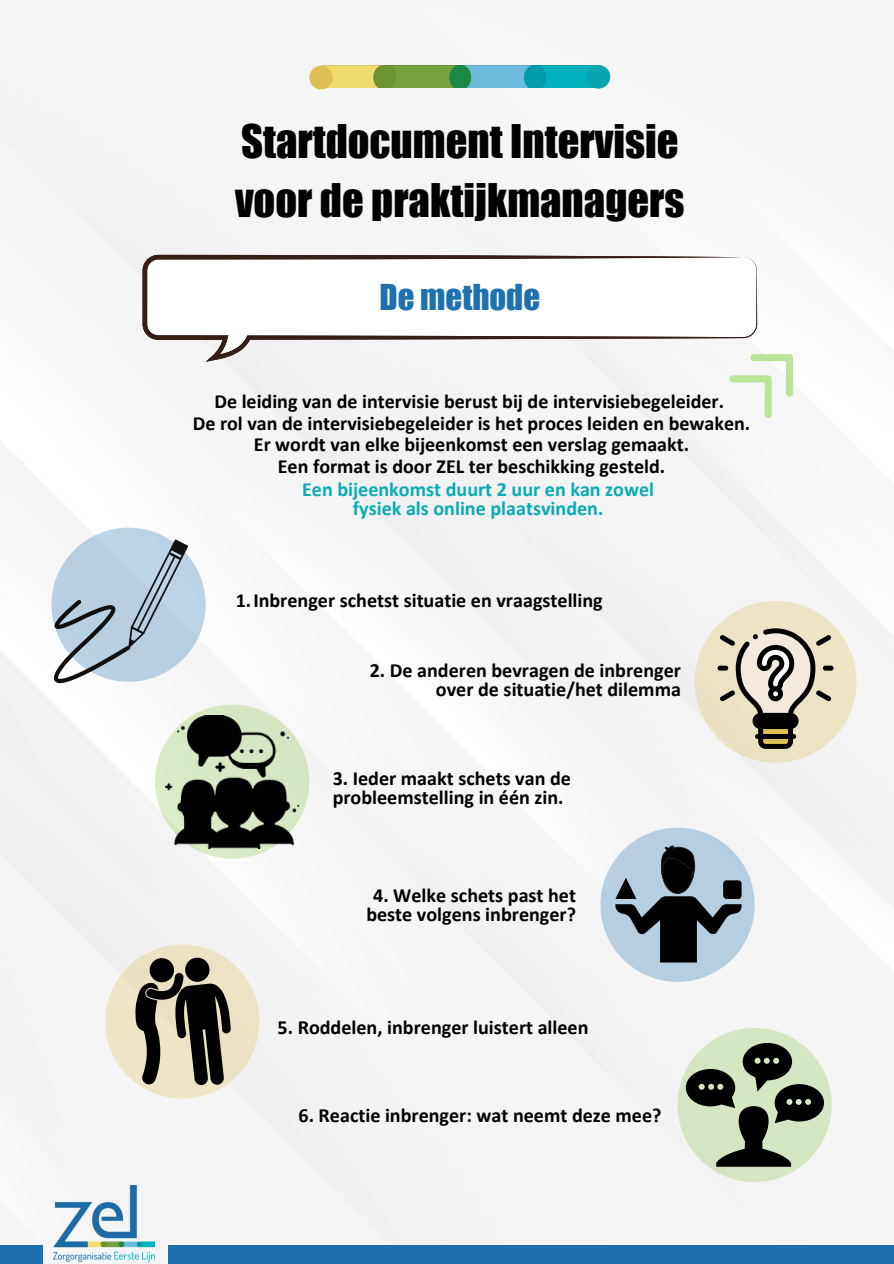
<style>
.page{position:relative;width:894px;height:1264px;background:#fff}
.page>*{position:absolute;margin:0;border:0;box-sizing:border-box;transform-origin:0 0}
.t1{font:42.6px/58.8px "Impact";color:#000}
.t2{font:32.85px "Impact";color:#1e71ae}
.t3{font:700 20.1px/19.2px "Calibri";color:#000}
.t4{font:700 20.1px/19.2px "Calibri";color:#08abb6;text-align:center}
</style>
<div class="page">
<div style="left:0;top:2px;width:893px;height:1261px;background:#f5f5f5"></div>
<svg style="left:142px;top:255px;width:615px;height:107px"></svg>
<svg style="left:155px;top:704px;width:154px;height:154px"></svg>
<div style="left:168px;top:1244px;width:725px;height:19px;background:#1e71ae"></div>
<div style="left:0;top:1244px;width:42px;height:19px;background:#1e71ae"></div>
<svg style="left:50px;top:527px;width:155px;height:157px"></svg>
<svg style="left:105px;top:944px;width:154px;height:154px"></svg>
<svg style="left:677px;top:1027px;width:154px;height:154px"></svg>
<svg style="left:694px;top:601px;width:162px;height:161px"></svg>
<img style="left:53px;top:1185px;width:102px;height:76px">
<svg style="left:728px;top:354px;width:64px;height:64px"></svg>
<img style="left:333px;top:66px;width:253px;height:21px">
<svg style="left:309px;top:66px;width:24px;height:23px"></svg>
<svg style="left:586px;top:65px;width:24px;height:24px"></svg>
<img style="left:166px;top:715px;width:132px;height:133px">
<svg style="left:600px;top:827px;width:154px;height:154px"></svg>
<p class="t1" style="left:235px;top:111px;width:451px">Startdocument Intervisie voor de praktijkmanagers</p>
<p class="t2" style="left:379px;top:276px;width:162px">De methode</p>
<p class="t3" style="left:214px;top:394px;width:511px">De leiding van de intervisie berust bij de intervisiebegeleider.</p>
<p class="t3" style="left:193px;top:415px;width:559px">De rol van de intervisiebegeleider is het proces leiden en bewaken.</p>
<p class="t3" style="left:254px;top:436px;width:436px">Er wordt van elke bijeenkomst een verslag gemaakt.</p>
<p class="t3" style="left:278px;top:458px;width:388px">Een format is door ZEL ter beschikking gesteld.</p>
<p class="t4" style="left:302px;top:481px;width:353px">Een bijeenkomst duurt 2 uur en kan zowel fysiek als online plaatsvinden.</p>
<p class="t3" style="left:236px;top:592px;width:368px">1.Inbrenger schetst situatie en vraagstelling</p>
<p class="t3" style="left:369px;top:662px;width:313px;text-align:right">2. De anderen bevragen de inbrenger over de situatie/het dilemma</p>
<p class="t3" style="left:332px;top:770px;width:240px">3. Ieder maakt schets van de probleemstelling in één zin.</p>
<p class="t3" style="left:366px;top:887px;width:211px;text-align:center">4. Welke schets past het beste volgens inbrenger?</p>
<p class="t3" style="left:277px;top:1019px;width:312px">5. Roddelen, inbrenger luistert alleen</p>
<p class="t3" style="left:298px;top:1106px;width:364px">6. Reactie inbrenger: wat neemt deze mee?</p>
</div>
